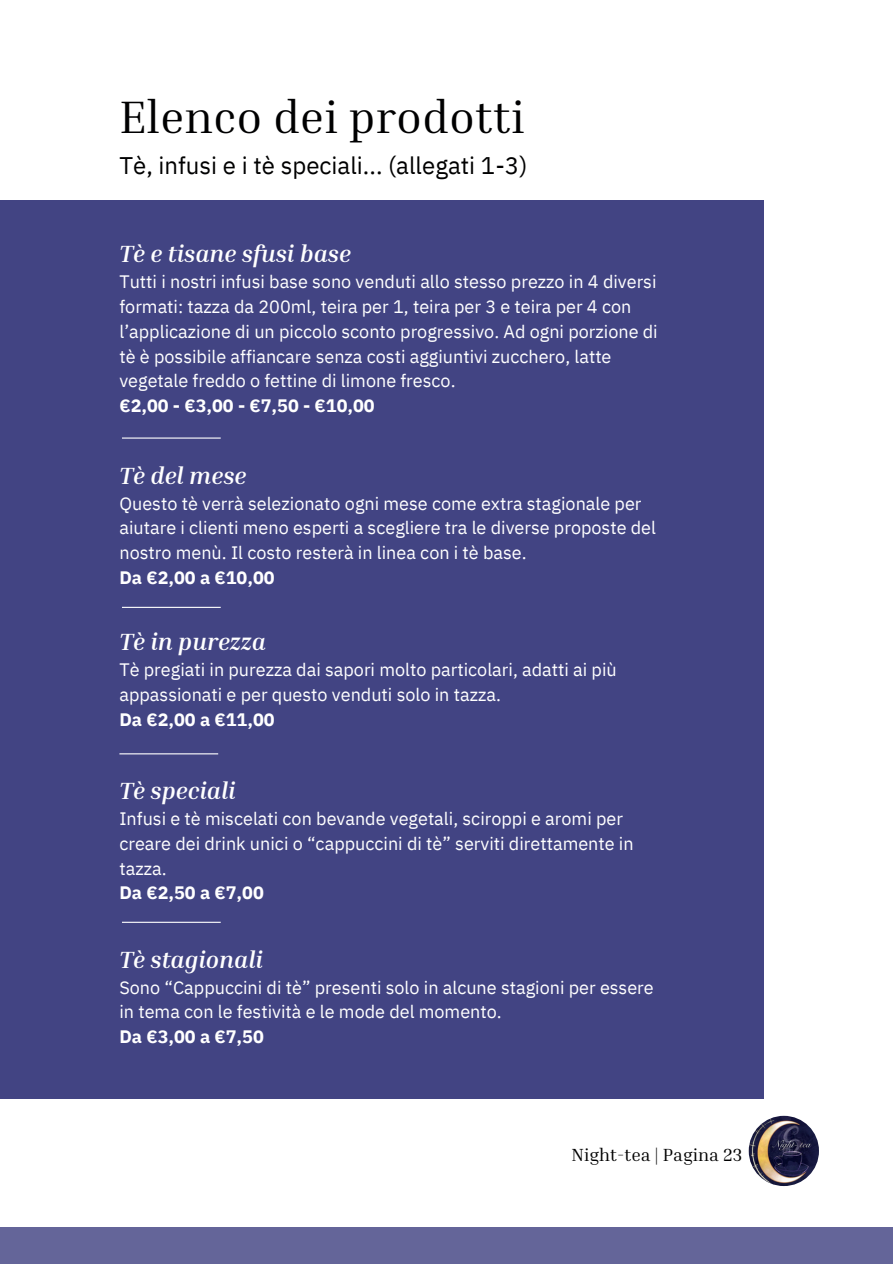
<style>
.page{position:relative;width:893px;height:1264px;background:#fff}
.page>*{position:absolute;margin:0;border:0;box-sizing:border-box;transform-origin:0 0}
.t1{font:46.5px "Inria Serif";color:#000001}
.t2{font:italic 700 24px "Inria Serif";color:#fff}
.t3{font:24px "IBM Plex Sans";color:#000001}
.t4{font:18px/24.8px "IBM Plex Sans";color:#fff}
.t5{font:700 18px "IBM Plex Sans";color:#fff}
.t6{font:18px "Inria Serif";color:#000001}
</style>
<div class="page">
<div style="left:0;top:200px;width:763px;height:898px;background:#424483"></div>
<div style="left:0;top:1227px;width:892px;height:36px;background:#646599"></div>
<hr style="left:122px;top:437px;width:99px;height:1px;background:#fff">
<hr style="left:122px;top:607px;width:99px;height:1px;background:#fff">
<hr style="left:119px;top:753px;width:99px;height:1px;background:#fff">
<img style="left:748px;top:1115px;width:70px;height:70px;border-radius:50%">
<hr style="left:122px;top:921px;width:99px;height:1px;background:#fff">
<h1 class="t1" style="left:119px;top:88px;width:407px">Elenco dei prodotti</h1>
<h2 class="t3" style="left:119px;top:150px;width:409px">Tè, infusi e i tè speciali... (allegati 1-3)</h2>
<h2 class="t2" style="left:119px;top:239px;width:233px">Tè e tisane sfusi base</h2>
<p class="t4" style="left:119px;top:269px;width:540px">Tutti i nostri infusi base sono venduti allo stesso prezzo in 4 diversi formati: tazza da 200ml, teira per 1, teira per 3 e teira per 4 con l’applicazione di un piccolo sconto progressivo. Ad ogni porzione di tè è possibile affiancare senza costi aggiuntivi zucchero, latte vegetale freddo o fettine di limone fresco.</p>
<p class="t5" style="left:119px;top:393px;width:257px">€2,00 - €3,00 - €7,50 - €10,00</p>
<h2 class="t2" style="left:119px;top:460px;width:129px">Tè del mese</h2>
<p class="t4" style="left:119px;top:490px;width:538px">Questo tè verrà selezionato ogni mese come extra stagionale per aiutare i clienti meno esperti a scegliere tra le diverse proposte del nostro menù. Il costo resterà in linea con i tè base.</p>
<p class="t5" style="left:119px;top:565px;width:157px">Da €2,00 a €10,00</p>
<h2 class="t2" style="left:119px;top:627px;width:148px">Tè in purezza</h2>
<p class="t4" style="left:119px;top:657px;width:499px">Tè pregiati in purezza dai sapori molto particolari, adatti ai più appassionati e per questo venduti solo in tazza.</p>
<p class="t5" style="left:119px;top:707px;width:157px">Da €2,00 a €11,00</p>
<h2 class="t2" style="left:119px;top:775px;width:118px">Tè speciali</h2>
<p class="t4" style="left:119px;top:806px;width:515px">Infusi e tè miscelati con bevande vegetali, sciroppi e aromi per creare dei drink unici o “cappuccini di tè” serviti direttamente in tazza.</p>
<p class="t5" style="left:119px;top:881px;width:146px">Da €2,50 a €7,00</p>
<h2 class="t2" style="left:119px;top:944px;width:145px">Tè stagionali</h2>
<p class="t4" style="left:119px;top:974px;width:536px">Sono “Cappuccini di tè” presenti solo in alcune stagioni per essere in tema con le festività e le mode del momento.</p>
<p class="t5" style="left:119px;top:1024px;width:146px">Da €3,00 a €7,50</p>
<p class="t6" style="left:571px;top:1142px;width:172px">Night-tea | Pagina 23</p>
</div>
